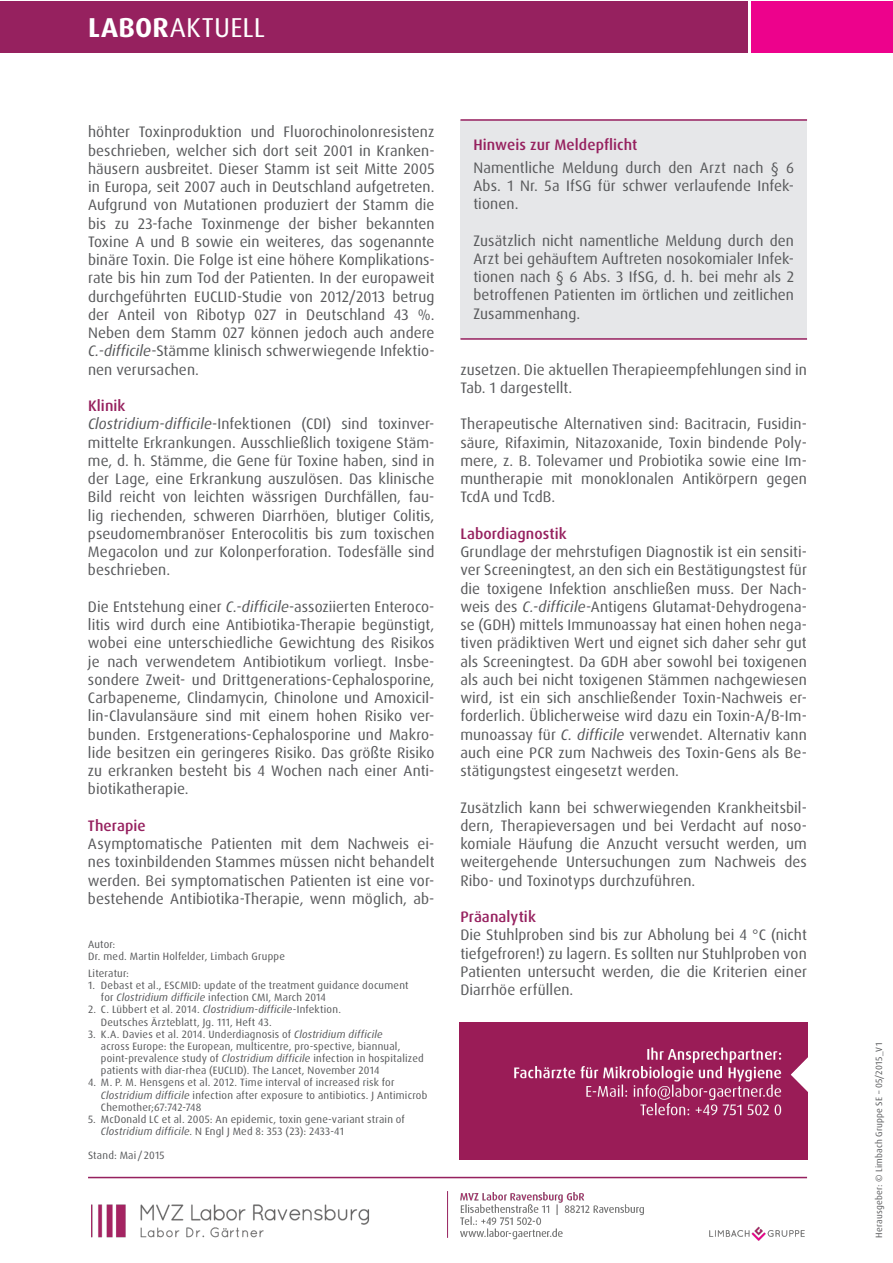
<style>
.page{position:relative;width:893px;height:1263px;background:#fff}
.page>*{position:absolute;margin:0;border:0;box-sizing:border-box;transform-origin:0 0}
.t1{font:27.3px "Dax Pro";color:#fff}
.t2{font:15.15px/18.3px "Dax Pro";letter-spacing:.005em;color:#57585a}
.t3{font:10.65px/12.1px "Dax Pro";letter-spacing:.02em;color:#57585a}
.t4{font:9.15px "Dax Pro";letter-spacing:.025em;color:#57585a}
.s1{font-weight:700}
.s2{font-style:italic}
.s3{font-weight:500;color:#96215f}
</style>
<div class="page">
<div style="left:0;top:1px;width:747px;height:51px;background:#96215f"></div>
<div style="left:751px;top:1px;width:142px;height:51px;background:#ed028c"></div>
<hr style="left:447px;top:1191px;width:1px;height:47px;background:#96215f">
<hr style="left:88px;top:1177px;width:719px;height:1px;background:#96215f">
<div style="left:460px;top:120px;width:347px;height:219px;background:#e6e7e9"></div>
<hr style="left:460px;top:119px;width:347px;height:2px;background:#96215f">
<hr style="left:460px;top:338px;width:347px;height:2px;background:#96215f">
<img style="left:92px;top:1192px;width:713px;height:49px">
<img style="left:459px;top:1023px;width:349px;height:137px">
<p class="t1" style="left:88px;top:10px;width:178px"><span class="s1">LABOR</span>aktuell</p>
<p class="t2" style="left:88px;top:123px;width:348px;text-align:justify">höhter toxinproduktion und Fluorochinolonresistenz beschrieben, welcher sich dort seit 2001 in kranken&shy;häusern ausbreitet. Dieser Stamm ist seit Mitte 2005 in europa, seit 2007 auch in Deutschland aufgetreten. aufgrund von Mutationen produziert der Stamm die bis zu 23-fache toxinmenge der bisher bekannten toxine a und B sowie ein weiteres, das sogenannte binäre toxin. Die Folge ist eine höhere komplikations&shy;rate bis hin zum tod der Patienten. In der europaweit durchgeführten euClID-Studie von 2012/2013 betrug der anteil von Ribotyp 027 in Deutschland 43 %.<br>Neben dem Stamm 027 können jedoch auch andere <span class="s2">C.-difficile</span>-Stämme klinisch schwerwiegende Infektio&shy;nen verursachen.</p>
<p class="t2" style="left:88px;top:397px;width:348px"><span class="s3">Klinik<br></span><span class="s2">Clostridium-difficile</span>-Infektionen (CDI) sind toxinver&shy;mittelte erkrankungen. ausschließlich toxigene Stäm&shy;me, d. h. Stämme, die Gene für toxine haben, sind in der lage, eine erkrankung auszulösen. Das klinische Bild reicht von leichten wässrigen Durchfällen, fau&shy;lig riechenden, schweren Diarrhöen, blutiger Colitis, pseudomembranöser enterocolitis bis zum toxischen Megacolon und zur kolonperforation. todesfälle sind beschrieben.</p>
<p class="t2" style="left:88px;top:598px;width:348px;text-align:justify">Die entstehung einer <span class="s2">C.-difficile</span>-assoziierten enteroco&shy;litis wird durch eine antibiotika-therapie begünstigt, wobei eine unterschiedliche Gewichtung des Risikos je nach verwendetem antibiotikum vorliegt. Insbe&shy;sondere Zweit- und Drittgenerations-Cephalosporine, Carbapeneme, Clindamycin, Chinolone und amoxicil&shy;lin-Clavulansäure sind mit einem hohen Risiko ver&shy;bunden. erstgenerations-Cephalosporine und Makro&shy;lide besitzen ein geringeres Risiko. Das größte Risiko zu erkranken besteht bis 4 Wochen nach einer anti&shy;biotikatherapie.</p>
<p class="t2" style="left:88px;top:816px;width:348px"><span class="s3">Therapie<br></span>asymptomatische Patienten mit dem Nachweis ei&shy;nes toxinbildenden Stammes müssen nicht behandelt werden. Bei symptomatischen Patienten ist eine vor&shy;bestehende antibiotika-therapie, wenn möglich, ab-</p>
<p class="t3" style="left:88px;top:938px;width:198px">autor:<br>Dr. med. Martin Holfelder, limbach Gruppe</p>
<p class="t3" style="left:88px;top:967px;width:42px">literatur:</p>
<p class="t3" style="left:101px;top:979px;width:309px;text-indent:-13px">1. Debast et al., eSCMID: update of the treatment guidance document for <span class="s2">Clostridium difficile</span> infection CMI, March 2014</p>
<p class="t3" style="left:101px;top:1004px;width:242px;text-indent:-13px">2. C. lübbert et al. 2014. <span class="s2">Clostridium-difficile</span>-Infektion.<br>Deutsches Ärzteblatt, Jg. 111, Heft 43.</p>
<p class="t3" style="left:101px;top:1028px;width:324px;text-indent:-13px">3. k.a. Davies et al. 2014. underdiagnosis of <span class="s2">Clostridium difficile<br></span>across europe: the european, multicentre, pro-spective, biannual, point-prevalence study of <span class="s2">Clostridium difficile</span> infection in hospitalized patients with diar-rhea (euClID). the lancet, November 2014</p>
<p class="t3" style="left:101px;top:1077px;width:328px;text-indent:-13px">4. M. P. M. Hensgens et al. 2012. time interval of increased risk for<br><span class="s2">Clostridium difficile</span> infection after exposure to antibiotics. J antimicrob<br>Chemother;67:742-748</p>
<p class="t3" style="left:101px;top:1113px;width:305px;text-indent:-13px">5. McDonald lC et al. 2005: an epidemic, toxin gene-variant strain of<br><span class="s2">Clostridium difficile</span>. N engl J Med 8: 353 (23): 2433-41</p>
<p class="t3" style="left:88px;top:1150px;width:78px">Stand: Mai/2015</p>
<p class="t2" style="left:473px;top:134px;width:322px;line-height:22.5px"><span class="s3">Hinweis zur Meldepflicht<br></span>Namentliche Meldung durch den arzt nach § 6</p>
<p class="t2" style="left:473px;top:177px;width:322px">abs. 1 Nr. 5a IfSG für schwer verlaufende Infek&shy;tionen.</p>
<p class="t2" style="left:473px;top:231px;width:322px;text-align:justify">Zusätzlich nicht namentliche Meldung durch den arzt bei gehäuftem auftreten nosokomialer Infek&shy;tionen nach § 6 abs. 3 IfSG, d. h. bei mehr als 2 betroffenen Patienten im örtlichen und zeitlichen Zusammenhang.</p>
<p class="t2" style="left:460px;top:360px;width:348px">zusetzen. Die aktuellen therapieempfehlungen sind in tab. 1 dargestellt.</p>
<p class="t2" style="left:460px;top:415px;width:348px;text-align:justify">therapeutische alternativen sind: Bacitracin, Fusidin&shy;säure, Rifaximin, Nitazoxanide, toxin bindende Poly&shy;mere, z. B. tolevamer und Probiotika sowie eine Im&shy;muntherapie mit monoklonalen antikörpern gegen tcda und tcdB.</p>
<p class="t2" style="left:460px;top:525px;width:348px"><span class="s3">Labordiagnostik<br></span>Grundlage der mehrstufigen Diagnostik ist ein sensiti&shy;ver Screeningtest, an den sich ein Bestätigungstest für die toxigene Infektion anschließen muss. Der Nach&shy;weis des <span class="s2">C.-difficile</span>-antigens Glutamat-Dehydrogena&shy;se (GDH) mittels Immunoassay hat einen hohen nega&shy;tiven prädiktiven Wert und eignet sich daher sehr gut als Screeningtest. Da GDH aber sowohl bei toxigenen als auch bei nicht toxigenen Stämmen nachgewiesen wird, ist ein sich anschließender toxin-Nachweis er&shy;forderlich. Üblicherweise wird dazu ein toxin-a/B-Im&shy;munoassay für <span class="s2">C. difficile</span> verwendet. alternativ kann auch eine PCR zum Nachweis des toxin-Gens als Be&shy;stätigungstest eingesetzt werden.</p>
<p class="t2" style="left:460px;top:798px;width:348px;text-align:justify">Zusätzlich kann bei schwerwiegenden krankheitsbil&shy;dern, therapieversagen und bei Verdacht auf noso&shy;komiale Häufung die anzucht versucht werden, um weitergehende untersuchungen zum Nachweis des Ribo- und toxinotyps durchzuführen.</p>
<p class="t2" style="left:460px;top:908px;width:348px"><span class="s3">Präanalytik<br></span>Die Stuhlproben sind bis zur abholung bei 4 °C (nicht tiefgefroren!) zu lagern. es sollten nur Stuhlproben von Patienten untersucht werden, die die kriterien einer Diarrhöe erfüllen.</p>
<p class="t4" style="left:873px;top:1238px;width:197px;rotate:-90deg">Herausgeber: © limbach Gruppe Se – 05/2015_V1</p>
</div>
